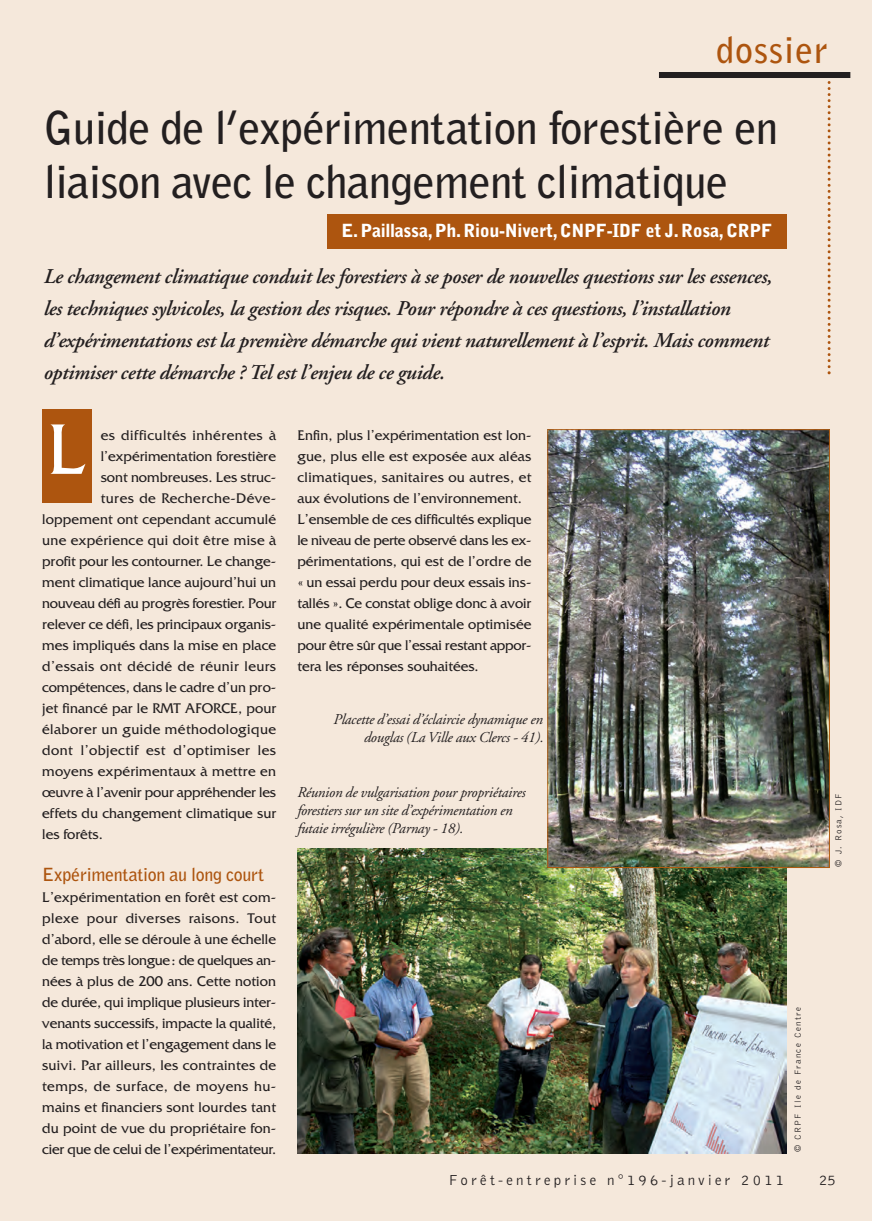
<style>
.page{position:relative;width:872px;height:1221px;background:#fff}
.page>*{position:absolute;margin:0;border:0;box-sizing:border-box;transform-origin:0 0}
.t1{font:75px "Friz Quadrata";color:#fff}
.t2{font:700 45px/54px "Bell Gothic";letter-spacing:-.015em;color:#231f20}
.t3{font:700 36px "Bell Gothic";letter-spacing:.03em;color:#ad550f}
.t4{font:italic 600 21px/32px "Adobe Garamond";letter-spacing:-.015em;color:#231f20}
.t5{font:900 18px "Bell Gothic";letter-spacing:-.015em;color:#fff}
.t6{font:700 18px "Bell Gothic";letter-spacing:-.015em;color:#ad550f}
.t7{font:italic 15px/18px "Adobe Garamond";letter-spacing:-.015em;color:#231f20;text-align:right}
.t8{font:300 15px "Bell Gothic";letter-spacing:.21em;color:#231f20}
.t9{font:14.7px/21px "Friz Quadrata";color:#231f20;text-align:justify}
.t10{font:14.7px "Friz Quadrata";letter-spacing:.03em;color:#231f20}
.t11{font:14.7px "Friz Quadrata";letter-spacing:.02em;color:#231f20}
.t12{font:300 9px "Bell Gothic";letter-spacing:.14em;color:#231f20}
</style>
<div class="page">
<div style="left:0;top:0;width:872px;height:1220px;background:#f5e8db"></div>
<svg style="left:827px;top:81px;width:3px;height:293px"></svg>
<div style="left:659px;top:72px;width:191px;height:6px;background:#231f20"></div>
<div style="left:42px;top:410px;width:50px;height:93px;background:#ad550f"></div>
<div style="left:327px;top:214px;width:459px;height:35px;background:#ad550f"></div>
<img style="left:297px;top:848px;width:489px;height:305px">
<img style="left:549px;top:431px;width:278px;height:434px">
<div style="left:547px;top:429px;width:282px;height:438px;border:1px solid #b15b10"></div>
<h3 class="t3" style="left:716px;top:36px;width:114px">dossier</h3>
<h2 class="t2" style="left:44px;top:104px;width:736px">Guide de l’expérimentation forestière en liaison avec le changement climatique</h2>
<p class="t5" style="left:341px;top:223px;width:432px">E.Paillassa,Ph.Riou-Nivert,CNPF-IDF et J.Rosa,CRPF</p>
<p class="t4" style="left:44px;top:263px;width:730px">Le changement climatique conduit les forestiers à se poser de nouvelles questions sur les essences, les techniques sylvicoles, la gestion des risques. Pour répondre à ces questions, l’installation d’expérimentations est la première démarche qui vient naturellement à l’esprit. Mais comment optimiser cette démarche ? Tel est l’enjeu de ce guide.</p>
<h1 class="t1" style="left:47px;top:423px;width:41px">L</h1>
<p class="t10" style="left:101px;top:430px;width:177px">es difficultés inhérentes à</p>
<p class="t9" style="left:101px;top:447px;width:177px">l’expérimentation forestière</p>
<p class="t9" style="left:101px;top:468px;width:177px">sont nombreuses. Les struc-</p>
<p class="t10" style="left:101px;top:493px;width:177px">tures de Recherche-Déve-</p>
<p class="t9" style="left:42px;top:510px;width:235px">loppement ont cependant accumulé</p>
<p class="t11" style="left:42px;top:535px;width:235px">une expérience qui doit être mise à</p>
<p class="t9" style="left:42px;top:552px;width:235px">profit pour les contourner. Le change-</p>
<p class="t9" style="left:42px;top:573px;width:235px">ment climatique lance aujourd’hui un</p>
<p class="t9" style="left:42px;top:594px;width:235px">nouveau défi au progrès forestier. Pour</p>
<p class="t9" style="left:42px;top:615px;width:235px">relever ce défi, les principaux organis-</p>
<p class="t9" style="left:42px;top:636px;width:235px">mes impliqués dans la mise en place</p>
<p class="t10" style="left:42px;top:661px;width:235px">d’essais ont décidé de réunir leurs</p>
<p class="t9" style="left:42px;top:678px;width:235px">compétences, dans le cadre d’un pro-</p>
<p class="t9" style="left:42px;top:699px;width:235px">jet financé par le RMT AFORCE, pour</p>
<p class="t10" style="left:42px;top:724px;width:235px">élaborer un guide méthodologique</p>
<p class="t10" style="left:42px;top:745px;width:235px">dont l’objectif est d’optimiser les</p>
<p class="t11" style="left:42px;top:766px;width:235px">moyens expérimentaux à mettre en</p>
<p class="t9" style="left:42px;top:783px;width:235px">œuvre à l’avenir pour appréhender les</p>
<p class="t9" style="left:42px;top:804px;width:235px">effets du changement climatique sur</p>
<p class="t9" style="left:42px;top:825px;width:62px">les forêts.</p>
<p class="t6" style="left:42px;top:867px;width:224px">Expérimentation au long court</p>
<p class="t9" style="left:42px;top:888px;width:235px">L’expérimentation en forêt est com&shy;plexe pour diverses raisons. Tout d’abord, elle se déroule à une échelle de temps très longue: de quelques an&shy;nées à plus de 200 ans. Cette notion de durée, qui implique plusieurs inter&shy;venants successifs, impacte la qualité, la motivation et l’engagement dans le suivi. Par ailleurs, les contraintes de temps, de surface, de moyens hu&shy;mains et financiers sont lourdes tant du point de vue du propriétaire fon&shy;cier que de celui de l’expérimentateur.</p>
<p class="t9" style="left:297px;top:426px;width:235px;text-align:left">Enfin, plus l’expérimentation est lon&shy;gue, plus elle est exposée aux aléas climatiques, sanitaires ou autres, et aux évolutions de l’environnement.<br>L’ensemble de ces difficultés explique le niveau de perte observé dans les ex&shy;périmentations, qui est de l’ordre de « un essai perdu pour deux essais ins&shy;tallés ». Ce constat oblige donc à avoir une qualité expérimentale optimisée pour être sûr que l’essai restant appor&shy;tera les réponses souhaitées.</p>
<p class="t7" style="left:333px;top:712px;width:212px">Placette d’essai d’éclaircie dynamique en douglas (La Ville aux Clercs - 41).</p>
<p class="t7" style="left:297px;top:784px;width:230px;text-align:left">Réunion de vulgarisation pour propriétaires forestiers sur un site d’expérimentation en futaie irrégulière (Parnay - 18).</p>
<p class="t12" style="left:794px;top:1152px;width:146px;rotate:-90deg">© CRPF Ile de France Centre</p>
<p class="t12" style="left:835px;top:866px;width:75px;rotate:-90deg">© J. Rosa, IDF</p>
<p class="t8" style="left:449px;top:1174px;width:337px">Forêt-entreprise n°196-janvier 2011</p>
<p class="t8" style="left:819px;top:1173px;width:18px">25</p>
</div>
